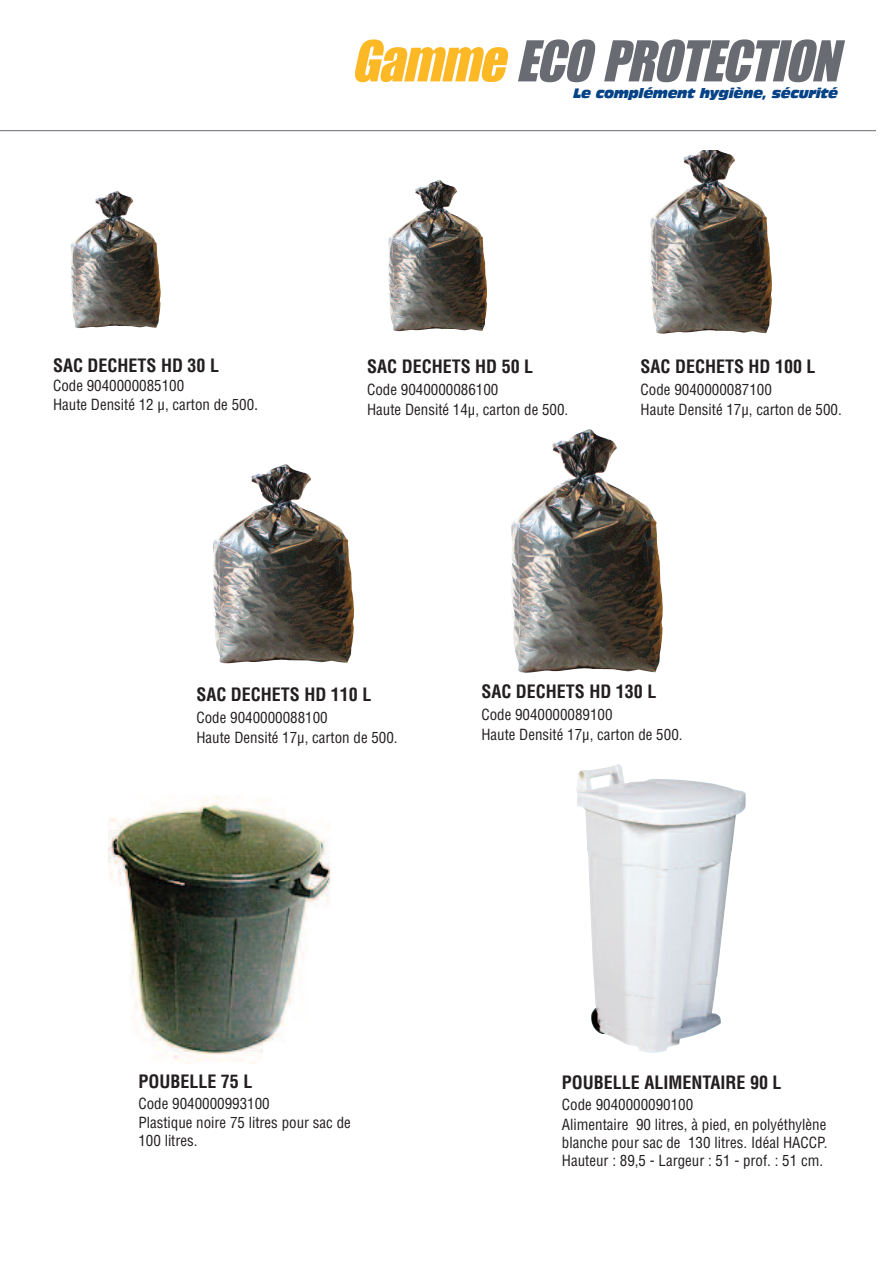
<style>
.page{position:relative;width:893px;height:1263px;background:#fff}
.page>*{position:absolute;margin:0;border:0;box-sizing:border-box;transform-origin:0 0}
.t1{font:italic 57.3px "Billboard";letter-spacing:-.02em;color:#696b73}
.t2{font:700 condensed 18px "Helvetica";color:#231f20}
.t3{font:condensed 15px/20.4px "Helvetica";color:#231f20}
.t4{font:italic 12.9px "Incised 901 BT Nord";letter-spacing:-.01em;color:#054286;scale:.9 1}
.s1{color:#fcb825}
.s2{font-size:16.5px}
</style>
<div class="page">
<img style="left:650px;top:150px;width:122px;height:184px">
<img style="left:388px;top:180px;width:99px;height:152px">
<img style="left:511px;top:429px;width:152px;height:244px">
<img style="left:70px;top:191px;width:91px;height:137px">
<img style="left:213px;top:464px;width:141px;height:200px">
<hr style="left:0;top:130px;width:876px;height:1px;background:#696b73">
<img style="left:576px;top:764px;width:170px;height:289px">
<img style="left:109px;top:796px;width:222px;height:267px">
<h1 class="t1" style="left:351px;top:31px;width:489px"><span class="s1">Gamme</span> ECO PROTECTION</h1>
<p class="t2" style="left:53px;top:355px;width:168px">SAC DECHETS HD 30 L</p>
<p class="t3" style="left:53px;top:377px;width:207px;line-height:19px">Code 9040000085100<br>Haute Densité 12 µ, carton de 500<span class="s2">.</span></p>
<p class="t4" style="left:573px;top:86px;width:296px">Le complément hygiène, sécurité</p>
<p class="t2" style="left:367px;top:356px;width:168px">SAC DECHETS HD 50 L</p>
<p class="t3" style="left:367px;top:379px;width:203px">Code 9040000086100<br>Haute Densité 14µ, carton de 500.</p>
<p class="t2" style="left:641px;top:356px;width:177px">SAC DECHETS HD 100 L</p>
<p class="t3" style="left:641px;top:379px;width:203px">Code 9040000087100<br>Haute Densité 17µ, carton de 500.</p>
<p class="t2" style="left:196px;top:684px;width:177px">SAC DECHETS HD 110 L</p>
<p class="t3" style="left:196px;top:707px;width:203px">Code 9040000088100<br>Haute Densité 17µ, carton de 500.</p>
<p class="t2" style="left:481px;top:681px;width:177px">SAC DECHETS HD 130 L</p>
<p class="t3" style="left:481px;top:704px;width:203px">Code 9040000089100<br>Haute Densité 17µ, carton de 500.</p>
<p class="t2" style="left:138px;top:1071px;width:116px">POUBELLE 75 L</p>
<p class="t3" style="left:138px;top:1094px;width:214px;line-height:19.4px">Code 9040000993100<br>Plastique noire 75 litres pour sac de</p>
<p class="t3" style="left:138px;top:1131px;width:61px">100 litres.</p>
<p class="t2" style="left:562px;top:1072px;width:221px">POUBELLE ALIMENTAIRE 90 L</p>
<p class="t3" style="left:562px;top:1095px;width:266px;line-height:19.4px">Code 9040000090100<br>Alimentaire 90 litres, à pied, en polyéthylène</p>
<p class="t3" style="left:562px;top:1133px;width:267px;line-height:18px">blanche pour sac de 130 litres. Idéal HACCP.<br>Hauteur : 89,5 - Largeur : 51 - prof. : 51 cm.</p>
</div>
